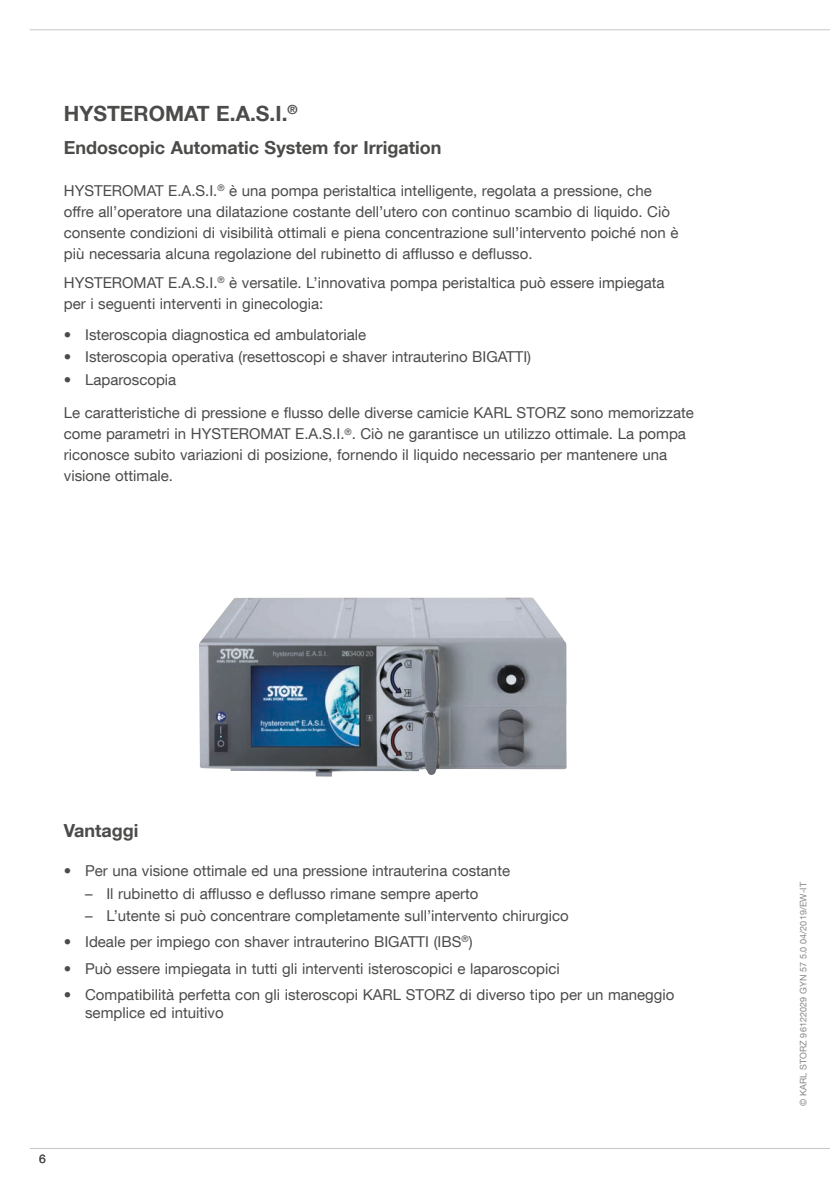
<style>
.page{position:relative;width:830px;height:1191px;background:#fff}
.page>*{position:absolute;margin:0;border:0;box-sizing:border-box;transform-origin:0 0}
.t1{font:700 21px "KS Helvetica Neue";color:#4b4b4a}
.t2{font:700 18px "KS Helvetica Neue";color:#4b4b4a}
.t3{font:15px/21px "KS Helvetica Neue";color:#4b4b4a}
.t4{font:12px "KS Helvetica Neue";color:#4b4b4a}
.t5{font:9px "KS Helvetica Neue";letter-spacing:.01em;color:#878787}
</style>
<div class="page">
<hr style="left:30px;top:29px;width:799px;height:1px;background:#c7c7c6">
<hr style="left:30px;top:1148px;width:799px;height:1px;background:#c7c7c6">
<img style="left:199px;top:597px;width:367px;height:179px">
<h1 class="t1" style="left:64px;top:101px;width:235px">HYSTEROMAT E.A.S.I.<sup>®</sup></h1>
<p class="t2" style="left:64px;top:136px;width:379px">Endoscopic Automatic System for Irrigation</p>
<p class="t3" style="left:64px;top:180px;width:616px">HYSTEROMAT E.A.S.I.<sup>®</sup> è una pompa peristaltica intelligente, regolata a pressione, che offre all’operatore una dilatazione costante dell’utero con continuo scambio di liquido. Ciò consente condizioni di visibilità ottimali e piena concentrazione sull’intervento poiché non è più necessaria alcuna regolazione del rubinetto di afflusso e deflusso.</p>
<p class="t3" style="left:64px;top:272px;width:602px">HYSTEROMAT E.A.S.I.<sup>®</sup> è versatile. L’innovativa pompa peristaltica può essere impiegata per i seguenti interventi in ginecologia:</p>
<p class="t3" style="left:64px;top:324px;width:303px">• Isteroscopia diagnostica ed ambulatoriale</p>
<p class="t3" style="left:64px;top:346px;width:468px">• Isteroscopia operativa (resettoscopi e shaver intrauterino BIGATTI)</p>
<p class="t3" style="left:64px;top:368px;width:114px">• Laparoscopia</p>
<p class="t3" style="left:64px;top:402px;width:631px">Le caratteristiche di pressione e flusso delle diverse camicie KARL STORZ sono memorizzate come parametri in HYSTEROMAT E.A.S.I.<sup>®</sup>. Ciò ne garantisce un utilizzo ottimale. La pompa riconosce subito variazioni di posizione, fornendo il liquido necessario per mantenere una visione ottimale.</p>
<p class="t2" style="left:64px;top:819px;width:76px">Vantaggi</p>
<p class="t3" style="left:64px;top:860px;width:447px">• Per una visione ottimale ed una pressione intrauterina costante</p>
<p class="t3" style="left:85px;top:882px;width:395px">– Il rubinetto di afflusso e deflusso rimane sempre aperto</p>
<p class="t3" style="left:85px;top:904px;width:485px">– L’utente si può concentrare completamente sull’intervento chirurgico</p>
<p class="t3" style="left:64px;top:931px;width:410px">• Ideale per impiego con shaver intrauterino BIGATTI (IBS<sup>®</sup>)</p>
<p class="t3" style="left:64px;top:957px;width:497px">• Può essere impiegata in tutti gli interventi isteroscopici e laparoscopici</p>
<p class="t3" style="left:85px;top:985px;width:590px;line-height:18px;text-indent:-21px">• Compatibilità perfetta con gli isteroscopi KARL STORZ di diverso tipo per un maneggio semplice ed intuitivo</p>
<p class="t4" style="left:39px;top:1151px;width:8px">6</p>
<p class="t5" style="left:797px;top:1106px;width:225px;rotate:-90deg">© KARL STORZ 96122029 GYN 57 5.0 04/2019/EW-IT</p>
</div>
